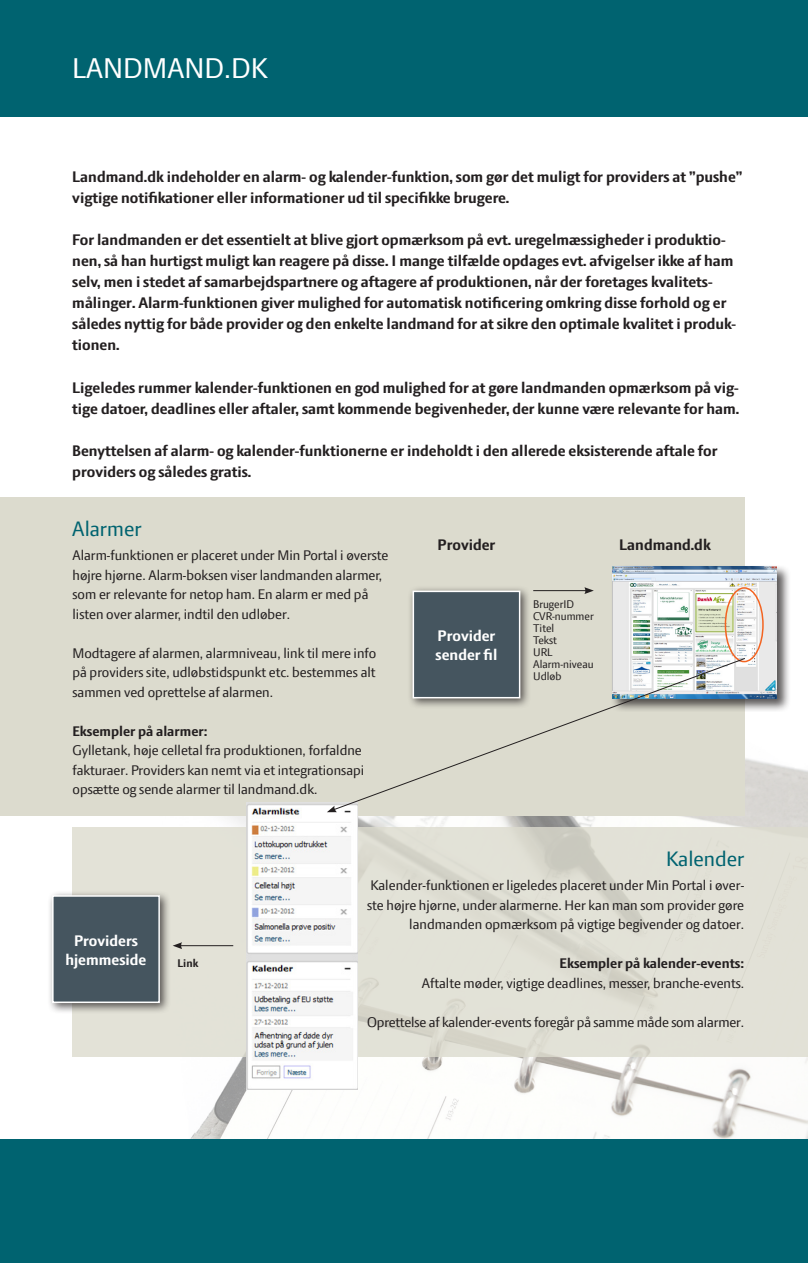
<style>
.page{position:relative;width:808px;height:1263px;background:#fff}
.page>*{position:absolute;margin:0;border:0;box-sizing:border-box;transform-origin:0 0}
.t1{font:30.75px "LF Press Sans";color:#fff}
.Mellemoverskrift{font:22.5px "LF Press Sans";color:#006370}
.t2{font:700 16.5px/21px "LF Press Sans";color:#231f20}
.Mellemoverskrift-2{font:700 16.5px/19.5px "LF Press Sans";color:#fff;text-align:center}
.t3{font:15px/19.5px "LF Press Sans";color:#231f20}
.t4{font:700 15px "LF Press Sans";color:#231f20}
.Brødtekst{font:12px "LF Press Sans";color:#231f20}
.Brødtekst-2{font:700 12px "LF Press Sans";color:#231f20}
</style>
<div class="page">
<div style="left:0;top:0;width:808px;height:117px;background:#006370"></div>
<img style="left:0;top:497px;width:808px;height:643px">
<div style="left:0;top:1140px;width:808px;height:123px;background:#006370"></div>
<svg style="left:72px;top:828px;width:736px;height:229px;background:#e0dfd4"></svg>
<hr style="left:180px;top:945px;width:53px;height:1px;background:#231f20">
<svg style="left:173px;top:942px;width:9px;height:7px"></svg>
<div style="left:47px;top:890px;width:124px;height:124px;background:#231f20;opacity:.75"></div>
<div style="left:53px;top:896px;width:106px;height:106px;background:#45555f"></div>
<div style="left:52px;top:895px;width:108px;height:108px;border:2px solid #fff"></div>
<div style="left:0;top:498px;width:744px;height:318px;background:#dcdbce"></div>
<div style="left:610px;top:564px;width:181px;height:148px;background:#231f20;opacity:.75"></div>
<img style="left:612px;top:567px;width:165px;height:131px">
<div style="left:407px;top:585px;width:124px;height:125px;background:#231f20;opacity:.75"></div>
<div style="left:413px;top:591px;width:107px;height:107px;background:#45555f"></div>
<div style="left:413px;top:591px;width:107px;height:107px;border:2px solid #fff"></div>
<hr style="left:533px;top:590px;width:54px;height:1px;background:#231f20">
<svg style="left:584px;top:587px;width:10px;height:7px"></svg>
<div style="left:725px;top:587px;width:39px;height:75px;border:2px solid #f36421;border-radius:50%"></div>
<img style="left:246px;top:802px;width:112px;height:287px">
<svg style="left:332px;top:657px;width:414px;height:154px"></svg>
<svg style="left:327px;top:806px;width:10px;height:6px"></svg>
<h1 class="t1" style="left:72px;top:51px;width:197px">LANDMAND.DK</h1>
<p class="t2" style="left:72px;top:167px;width:672px">Landmand.dk indeholder en alarm- og kalender-funktion, som gør det muligt for providers at ”pushe” vigtige notifikationer eller informationer ud til specifikke brugere.</p>
<p class="t2" style="left:72px;top:230px;width:665px">For landmanden er det essentielt at blive gjort opmærksom på evt. uregelmæssigheder i produktio&shy;nen, så han hurtigst muligt kan reagere på disse. I mange tilfælde opdages evt. afvigelser ikke af ham selv, men i stedet af samarbejdspartnere og aftagere af produktionen, når der foretages kvalitets&shy;målinger. Alarm-funktionen giver mulighed for automatisk notificering omkring disse forhold og er således nyttig for både provider og den enkelte landmand for at sikre den optimale kvalitet i produk&shy;tionen.</p>
<p class="t2" style="left:72px;top:377px;width:668px">Ligeledes rummer kalender-funktionen en god mulighed for at gøre landmanden opmærksom på vig&shy;tige datoer, deadlines eller aftaler, samt kommende begivenheder, der kunne være relevante for ham.</p>
<p class="t2" style="left:72px;top:440px;width:647px">Benyttelsen af alarm- og kalender-funktionerne er indeholdt i den allerede eksisterende aftale for providers og således gratis.</p>
<p class="Mellemoverskrift" style="left:72px;top:516px;width:71px">Alarmer</p>
<p class="t3" style="left:72px;top:545px;width:318px">Alarm-funktionen er placeret under Min Portal i øverste højre hjørne. Alarm-boksen viser landmanden alarmer, som er relevante for netop ham. En alarm er med på listen over alarmer, indtil den udløber.</p>
<p class="t3" style="left:72px;top:643px;width:305px">Modtagere af alarmen, alarmniveau, link til mere info</p>
<p class="t3" style="left:72px;top:662px;width:305px">på providers site, udløbstidspunkt etc. bestemmes alt sammen ved oprettelse af alarmen.</p>
<p class="t4" style="left:72px;top:722px;width:136px">Eksempler på alarmer:</p>
<p class="t3" style="left:72px;top:740px;width:291px">Gylletank, høje celletal fra produktionen, forfaldne</p>
<p class="t3" style="left:72px;top:760px;width:293px">fakturaer. Providers kan nemt via et integrationsapi opsætte og sende alarmer til landmand.dk.</p>
<p class="t2" style="left:438px;top:534px;width:59px">Provider</p>
<p class="t2" style="left:619px;top:534px;width:93px">Landmand.dk</p>
<p class="Mellemoverskrift-2" style="left:436px;top:626px;width:63px;text-align:left">Provider sender fil</p>
<p class="Brødtekst" style="left:533px;top:597px;width:43px">BrugerID</p>
<p class="Brødtekst" style="left:533px;top:609px;width:62px">CVR-nummer</p>
<p class="Brødtekst" style="left:533px;top:621px;width:23px">Titel</p>
<p class="Brødtekst" style="left:533px;top:633px;width:25px">Tekst</p>
<p class="Brødtekst" style="left:533px;top:645px;width:21px">URL</p>
<p class="Brødtekst" style="left:533px;top:657px;width:62px">Alarm-niveau</p>
<p class="Brødtekst" style="left:533px;top:669px;width:30px">Udløb</p>
<p class="Mellemoverskrift" style="left:666px;top:846px;width:80px">Kalender</p>
<p class="Mellemoverskrift-2" style="left:66px;top:930px;width:82px">Providers hjemmeside</p>
<p class="Brødtekst-2" style="left:178px;top:956px;width:22px">Link</p>
<p class="t3" style="left:367px;top:875px;width:378px;text-align:right">Kalender-funktionen er ligeledes placeret under Min Portal i øver&shy;ste højre hjørne, under alarmerne. Her kan man som provider gøre landmanden opmærksom på vigtige begivender og datoer.</p>
<p class="t4" style="left:560px;top:955px;width:186px">Eksempler på kalender-events:</p>
<p class="t3" style="left:422px;top:973px;width:324px">Aftalte møder, vigtige deadlines, messer, branche-events.</p>
<p class="t3" style="left:367px;top:1012px;width:379px">Oprettelse af kalender-events foregår på samme måde som alarmer.</p>
</div>
